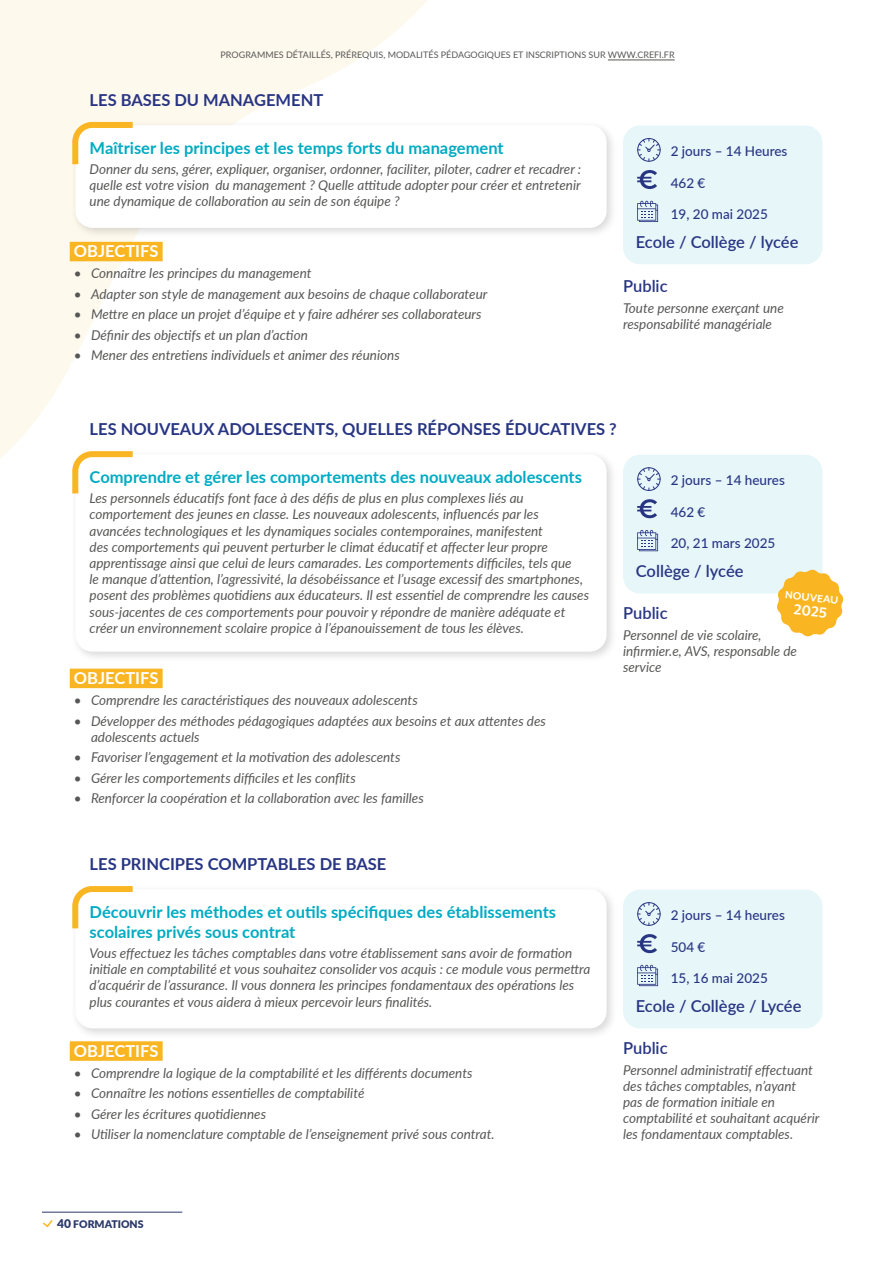
<style>
.page{position:relative;width:893px;height:1263px;background:#fff}
.page>*{position:absolute;margin:0;border:0;box-sizing:border-box;transform-origin:0 0}
.t1{font:700 16.5px/19.8px "Lato";color:#00abc3}
.t2{font:700 16.5px "Lato";color:#283583}
.t3{font:600 16.5px "Lato";color:#283583}
.t4{font:700 16.5px "Lato";color:#fff}
.t5{font:700 16.5px "Mr Eaves Mod OT";color:#fff}
.t6{font:italic 13.5px/16.2px "Lato";color:#575756}
.t7{font:500 13.5px "Lato";color:#283583}
.t8{font:700 12px "Mr Eaves Mod OT";color:#fff}
.t9{font:900 10.5px "Lato";color:#2a386c}
.t10{font:9px "Lato";color:#575756}
.s1{font-size:12px}
</style>
<div class="page">
<svg style="left:0;top:0;width:427px;height:458px"></svg>
<svg style="left:43px;top:1220px;width:10px;height:7px"></svg>
<hr style="left:42px;top:1212px;width:140px;height:1px;background:#2a386c">
<hr style="left:608px;top:60px;width:67px;height:1px;background:#575756">
<div style="left:70px;top:449px;width:548px;height:214px;background:#000;opacity:.15"></div>
<div style="left:75px;top:454px;width:532px;height:198px;background:#fff;border-radius:17px"></div>
<div style="left:623px;top:455px;width:199px;height:138px;background:#e7f6f9;border-radius:17px"></div>
<svg style="left:637px;top:467px;width:24px;height:24px"></svg>
<svg style="left:637px;top:499px;width:20px;height:19px"></svg>
<svg style="left:637px;top:530px;width:21px;height:21px"></svg>
<div style="left:70px;top:669px;width:93px;height:19px;background:#fab622"></div>
<svg style="left:69px;top:448px;width:70px;height:51px"></svg>
<div style="left:70px;top:884px;width:548px;height:156px;background:#000;opacity:.15"></div>
<div style="left:75px;top:889px;width:532px;height:139px;background:#fff;border-radius:17px"></div>
<div style="left:623px;top:889px;width:199px;height:139px;background:#e7f6f9;border-radius:17px"></div>
<svg style="left:637px;top:902px;width:24px;height:24px"></svg>
<svg style="left:637px;top:934px;width:20px;height:19px"></svg>
<svg style="left:637px;top:965px;width:21px;height:21px"></svg>
<div style="left:70px;top:1041px;width:93px;height:20px;background:#fab622"></div>
<svg style="left:70px;top:884px;width:69px;height:50px"></svg>
<svg style="left:776px;top:569px;width:68px;height:68px"></svg>
<div style="left:70px;top:120px;width:548px;height:119px;background:#000;opacity:.15"></div>
<div style="left:75px;top:125px;width:532px;height:103px;background:#fff;border-radius:17px"></div>
<div style="left:623px;top:125px;width:199px;height:139px;background:#e7f6f9;border-radius:17px"></div>
<svg style="left:637px;top:138px;width:24px;height:24px"></svg>
<svg style="left:637px;top:170px;width:20px;height:19px"></svg>
<svg style="left:637px;top:201px;width:21px;height:21px"></svg>
<div style="left:70px;top:242px;width:93px;height:19px;background:#fab622"></div>
<svg style="left:69px;top:119px;width:70px;height:51px"></svg>
<p class="t10" style="left:221px;top:48px;width:456px">PROGRAMMES DÉTAILLÉS, PRÉREQUIS, MODALITÉS PÉDAGOGIQUES ET INSCRIPTIONS SUR WWW.CREFI.FR</p>
<p class="t2" style="left:90px;top:88px;width:235px">LES BASES DU MANAGEMENT</p>
<p class="t1" style="left:90px;top:137px;width:416px">Maîtriser les principes et les temps forts du management</p>
<p class="t6" style="left:90px;top:160px;width:493px;text-align:justify">Donner du sens, gérer, expliquer, organiser, ordonner, faciliter, piloter, cadrer et recadrer : quelle est votre vision du management ? Quelle attitude adopter pour créer et entretenir une dynamique de collaboration au sein de son équipe ?</p>
<p class="t4" style="left:74px;top:239px;width:86px">OBJECTIFS</p>
<p class="t6" style="left:74px;top:265px;width:239px">• Connaître les principes du management</p>
<p class="t6" style="left:74px;top:285px;width:415px">• Adapter son style de management aux besoins de chaque collaborateur</p>
<p class="t6" style="left:74px;top:306px;width:409px">• Mettre en place un projet d’équipe et y faire adhérer ses collaborateurs</p>
<p class="t6" style="left:74px;top:326px;width:235px">• Définir des objectifs et un plan d’action</p>
<p class="t6" style="left:74px;top:347px;width:327px">• Mener des entretiens individuels et animer des réunions</p>
<p class="t7" style="left:671px;top:141px;width:118px">2 jours – 14 Heures</p>
<p class="t7" style="left:671px;top:173px;width:36px">462 €</p>
<p class="t7" style="left:671px;top:204px;width:99px">19, 20 mai 2025</p>
<p class="t3" style="left:636px;top:230px;width:164px">Ecole / Collège / lycée</p>
<p class="t3" style="left:623px;top:274px;width:46px">Public</p>
<p class="t6" style="left:623px;top:299px;width:162px">Toute personne exerçant une responsabilité managériale</p>
<p class="t2" style="left:90px;top:417px;width:529px">LES NOUVEAUX ADOLESCENTS, QUELLES RÉPONSES ÉDUCATIVES ?</p>
<p class="t1" style="left:90px;top:466px;width:494px">Comprendre et gérer les comportements des nouveaux adolescents</p>
<p class="t6" style="left:90px;top:490px;width:501px">Les personnels éducatifs font face à des défis de plus en plus complexes liés au comportement des jeunes en classe. Les nouveaux adolescents, influencés par les avancées technologiques et les dynamiques sociales contemporaines, manifestent<br>des comportements qui peuvent perturber le climat éducatif et affecter leur propre apprentissage ainsi que celui de leurs camarades. Les comportements difficiles, tels que<br>le manque d’attention, l’agressivité, la désobéissance et l’usage excessif des smartphones, posent des problèmes quotidiens aux éducateurs. Il est essentiel de comprendre les causes sous-jacentes de ces comportements pour pouvoir y répondre de manière adéquate et créer un environnement scolaire propice à l’épanouissement de tous les élèves.</p>
<p class="t4" style="left:74px;top:666px;width:86px">OBJECTIFS</p>
<p class="t6" style="left:74px;top:692px;width:345px">• Comprendre les caractéristiques des nouveaux adolescents</p>
<p class="t6" style="left:91px;top:712px;width:456px;text-indent:-17px">• Développer des méthodes pédagogiques adaptées aux besoins et aux attentes des adolescents actuels</p>
<p class="t6" style="left:74px;top:749px;width:328px">• Favoriser l’engagement et la motivation des adolescents</p>
<p class="t6" style="left:74px;top:769px;width:283px">• Gérer les comportements difficiles et les conflits</p>
<p class="t6" style="left:74px;top:790px;width:351px">• Renforcer la coopération et la collaboration avec les familles</p>
<p class="t2" style="left:90px;top:852px;width:298px">LES PRINCIPES COMPTABLES DE BASE</p>
<p class="t1" style="left:90px;top:901px;width:468px">Découvrir les méthodes et outils spécifiques des établissements scolaires privés sous contrat</p>
<p class="t6" style="left:90px;top:944px;width:502px">Vous effectuez les tâches comptables dans votre établissement sans avoir de formation initiale en comptabilité et vous souhaitez consolider vos acquis : ce module vous permettra d’acquérir de l’assurance. Il vous donnera les principes fondamentaux des opérations les plus courantes et vous aidera à mieux percevoir leurs finalités.</p>
<p class="t4" style="left:74px;top:1038px;width:86px">OBJECTIFS</p>
<p class="t6" style="left:74px;top:1064px;width:400px">• Comprendre la logique de la comptabilité et les différents documents</p>
<p class="t6" style="left:74px;top:1085px;width:292px">• Connaître les notions essentielles de comptabilité</p>
<p class="t6" style="left:74px;top:1105px;width:194px">• Gérer les écritures quotidiennes</p>
<p class="t6" style="left:74px;top:1126px;width:422px">• Utiliser la nomenclature comptable de l’enseignement privé sous contrat.</p>
<p class="t9" style="left:57px;top:1216px;width:88px"><span class="s1">40</span> FORMATIONS</p>
<p class="t7" style="left:671px;top:470px;width:116px">2 jours – 14 heures</p>
<p class="t7" style="left:671px;top:502px;width:36px">462 €</p>
<p class="t7" style="left:671px;top:533px;width:106px">20, 21 mars 2025</p>
<p class="t3" style="left:636px;top:559px;width:109px">Collège / lycée</p>
<p class="t8" style="left:786px;top:588px;width:55px;rotate:6deg">NOUVEAU</p>
<p class="t5" style="left:795px;top:600px;width:35px;rotate:6deg">2025</p>
<p class="t3" style="left:623px;top:601px;width:46px">Public</p>
<p class="t6" style="left:623px;top:626px;width:175px">Personnel de vie scolaire, infirmier.e, AVS, responsable de service</p>
<p class="t7" style="left:671px;top:905px;width:116px">2 jours – 14 heures</p>
<p class="t7" style="left:671px;top:937px;width:36px">504 €</p>
<p class="t7" style="left:671px;top:968px;width:99px">15, 16 mai 2025</p>
<p class="t3" style="left:636px;top:994px;width:167px">Ecole / Collège / Lycée</p>
<p class="t3" style="left:623px;top:1036px;width:46px">Public</p>
<p class="t6" style="left:623px;top:1061px;width:198px">Personnel administratif effectuant des tâches comptables, n’ayant<br>pas de formation initiale en comptabilité et souhaitant acquérir les fondamentaux comptables.</p>
</div>
